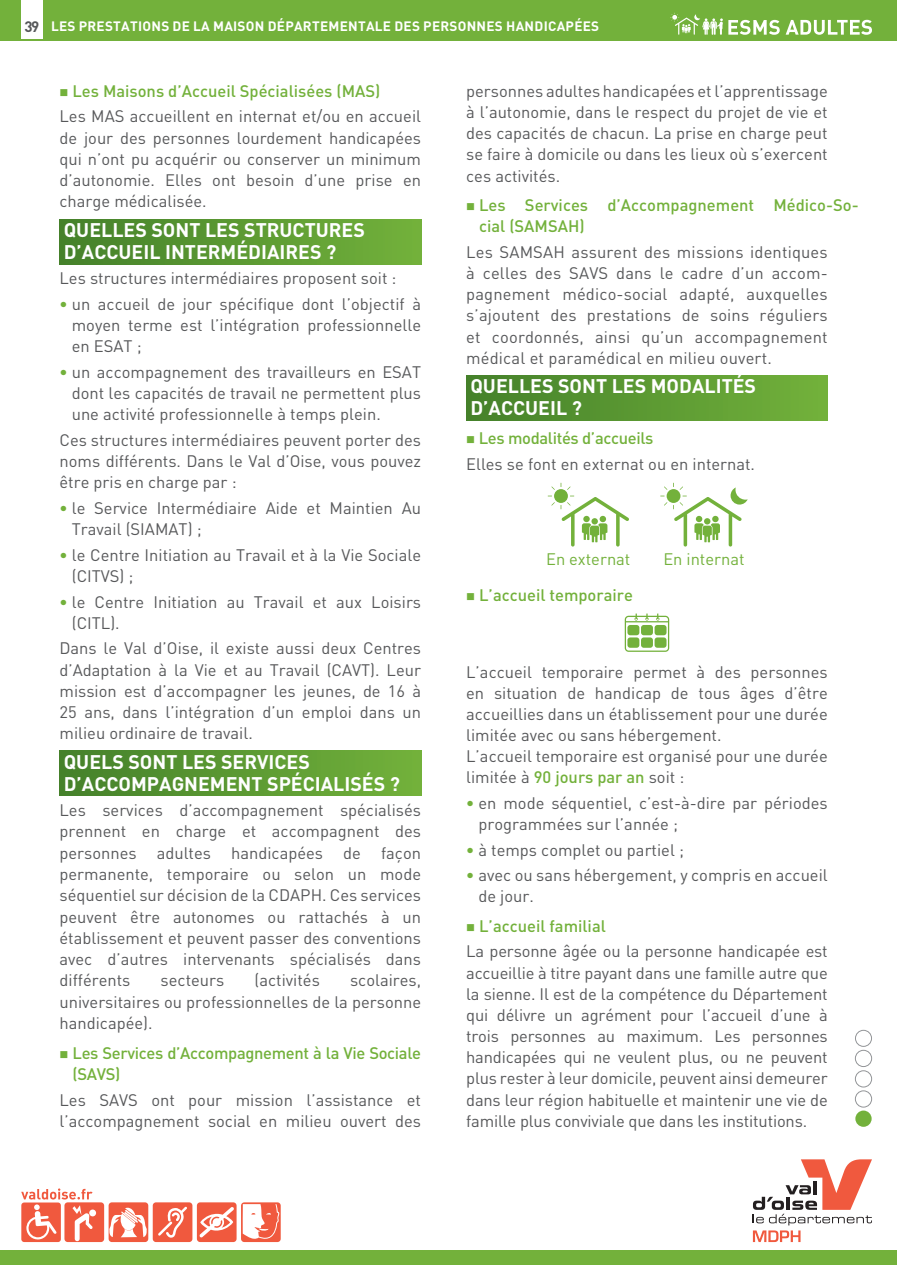
<style>
.page{position:relative;width:897px;height:1265px;background:#fff}
.page>*{position:absolute;margin:0;border:0;box-sizing:border-box;transform-origin:0 0}
.t1{font:700 19.5px/21.3px "DIN";color:#fff}
.t2{font:16.5px/21.3px "DIN";color:#57585a;text-align:justify}
.t3{font:500 16.5px/21.1px "DIN";color:#73b13b}
.t4{font:500 16.5px/21.3px "DIN";letter-spacing:-.02em;color:#73b13b}
.t5{font:16.5px "DIN";color:#73b13b}
.t6{font:700 15px "DIN";color:#57585a}
.t7{font:700 13.5px "DIN";letter-spacing:.02em;color:#fff}
.s1{color:#73b13b}
.s2{font-weight:500;color:#73b13b}
.s3{font-weight:700;color:#73b13b}
</style>
<div class="page">
<div style="left:59px;top:219px;width:362px;height:45px;background:linear-gradient(to right,#44812a,#73b13b)"></div>
<div style="left:466px;top:376px;width:361px;height:44px;background:linear-gradient(to right,#44812a,#73b23b)"></div>
<div style="left:59px;top:750px;width:362px;height:45px;background:linear-gradient(to right,#44812a,#73b13b)"></div>
<div style="left:0;top:1250px;width:897px;height:14px;background:#73b13b"></div>
<svg style="left:21px;top:1188px;width:260px;height:54px"></svg>
<svg style="left:753px;top:1159px;width:119px;height:83px"></svg>
<div style="left:855px;top:1110px;width:16px;height:16px;background:#73b13b;border-radius:50%"></div>
<div style="left:855px;top:1049px;width:17px;height:18px;border:1px solid #939598;border-radius:50%"></div>
<div style="left:855px;top:1070px;width:17px;height:17px;border:1px solid #939598;border-radius:50%"></div>
<div style="left:855px;top:1090px;width:17px;height:17px;border:1px solid #939598;border-radius:50%"></div>
<div style="left:855px;top:1030px;width:17px;height:16px;border:1px solid #939598;border-radius:50%"></div>
<div style="left:0;top:0;width:897px;height:41px;background:#73b13b"></div>
<svg style="left:547px;top:483px;width:82px;height:63px"></svg>
<div style="left:666px;top:489px;width:14px;height:14px;background:#73b13b;border-radius:50%"></div>
<svg style="left:660px;top:486px;width:7px;height:10px"></svg>
<svg style="left:673px;top:483px;width:74px;height:63px"></svg>
<svg style="left:624px;top:613px;width:45px;height:39px"></svg>
<div style="left:654px;top:637px;width:12px;height:11px;background:#73b13b;border-radius:3px"></div>
<div style="left:627px;top:637px;width:12px;height:11px;background:#73b13b;border-radius:3px"></div>
<div style="left:641px;top:637px;width:12px;height:11px;background:#73b13b;border-radius:3px"></div>
<div style="left:627px;top:625px;width:12px;height:10px;background:#73b13b;border-radius:3px"></div>
<div style="left:641px;top:625px;width:12px;height:10px;background:#73b13b;border-radius:3px"></div>
<div style="left:654px;top:625px;width:12px;height:10px;background:#73b13b;border-radius:3px"></div>
<div style="left:21px;top:0;width:21px;height:38px;background:#fff"></div>
<svg style="left:785px;top:20px;width:87px;height:15px"></svg>
<svg style="left:670px;top:13px;width:109px;height:22px"></svg>
<p class="t6" style="left:24px;top:17px;width:16px">39</p>
<p class="t7" style="left:51px;top:17px;width:549px">LES PRESTATIONS DE LA MAISON DÉPARTEMENTALE DES PERSONNES HANDICAPÉES</p>
<p class="t2" style="left:59px;top:78px;width:363px;line-height:25.5px"><span class="s1">■</span> <span class="s2">Les Maisons d’Accueil Spécialisées (MAS)<br></span>Les MAS accueillent en internat et/ou en accueil</p>
<p class="t2" style="left:59px;top:127px;width:363px">de jour des personnes lourdement handicapées qui n’ont pu acquérir ou conserver un minimum d’autonomie. Elles ont besoin d’une prise en charge médicalisée.</p>
<p class="t1" style="left:64px;top:219px;width:303px">QUELLES SONT LES STRUCTURES<br>D’ACCUEIL INTERMÉDIAIRES ?</p>
<p class="t2" style="left:59px;top:267px;width:338px">Les structures intermédiaires proposent soit :</p>
<p class="t2" style="left:72px;top:293px;width:351px;text-indent:-12px"><span class="s3">•</span> un accueil de jour spécifique dont l’objectif à moyen terme est l’intégration professionnelle en ESAT ;</p>
<p class="t2" style="left:72px;top:361px;width:351px;text-indent:-12px"><span class="s3">•</span> un accompagnement des travailleurs en ESAT dont les capacités de travail ne permettent plus une activité professionnelle à temps plein.</p>
<p class="t2" style="left:59px;top:429px;width:363px">Ces structures intermédiaires peuvent porter des noms différents. Dans le Val d’Oise, vous pouvez être pris en charge par :</p>
<p class="t2" style="left:72px;top:497px;width:351px;text-indent:-12px"><span class="s3">•</span> le Service Intermédiaire Aide et Maintien Au<br>Travail (SIAMAT) ;</p>
<p class="t2" style="left:72px;top:544px;width:351px;text-indent:-12px"><span class="s3">•</span> le Centre Initiation au Travail et à la Vie Sociale (CITVS) ;</p>
<p class="t2" style="left:72px;top:590px;width:351px;text-indent:-12px"><span class="s3">•</span> le Centre Initiation au Travail et aux Loisirs (CITL).</p>
<p class="t2" style="left:59px;top:637px;width:363px">Dans le Val d’Oise, il existe aussi deux Centres d’Adaptation à la Vie et au Travail (CAVT). Leur mission est d’accompagner les jeunes, de 16 à 25 ans, dans l’intégration d’un emploi dans un milieu ordinaire de travail.</p>
<p class="t1" style="left:64px;top:750px;width:338px">QUELS SONT LES SERVICES<br>D’ACCOMPAGNEMENT SPÉCIALISÉS ?</p>
<p class="t2" style="left:59px;top:799px;width:363px">Les services d’accompagnement spécialisés prennent en charge et accompagnent des personnes adultes handicapées de façon permanente, temporaire ou selon un mode séquentiel sur décision de la CDAPH. Ces services peuvent être autonomes ou rattachés à un établissement et peuvent passer des conventions avec d’autres intervenants spécialisés dans différents</p>
<p class="t2" style="left:161px;top:969px;width:65px">secteurs</p>
<p class="t2" style="left:254px;top:969px;width:67px">(activités</p>
<p class="t2" style="left:59px;top:969px;width:363px;text-indent:290px">scolaires, universitaires ou professionnelles de la personne handicapée).</p>
<p class="t4" style="left:73px;top:1041px;width:350px;text-indent:-13px">■ Les Services d’Accompagnement à la Vie Sociale (SAVS)</p>
<p class="t2" style="left:59px;top:1088px;width:363px">Les SAVS ont pour mission l’assistance et l’accompagnement social en milieu ouvert des</p>
<p class="t2" style="left:466px;top:80px;width:363px">personnes adultes handicapées et l’apprentissage à l’autonomie, dans le respect du projet de vie et des capacités de chacun. La prise en charge peut se faire à domicile ou dans les lieux où s’exercent ces activités.</p>
<p class="t3" style="left:479px;top:194px;width:381px;text-indent:-13px">■ Les Services d’Accompagnement Médico-So&shy;cial (SAMSAH)</p>
<p class="t2" style="left:466px;top:241px;width:363px">Les SAMSAH assurent des missions identiques à celles des SAVS dans le cadre d’un accom&shy;pagnement médico-social adapté, auxquelles s’ajoutent des prestations de soins réguliers et coordonnés, ainsi qu’un accompagnement médical et paramédical en milieu ouvert.</p>
<p class="t1" style="left:470px;top:375px;width:287px">QUELLES SONT LES MODALITÉS<br>D’ACCUEIL ?</p>
<p class="t2" style="left:466px;top:425px;width:290px;line-height:25.5px"><span class="s1">■</span> <span class="s2">Les modalités d’accueils<br></span>Elles se font en externat ou en internat.</p>
<p class="t5" style="left:546px;top:548px;width:86px">En externat</p>
<p class="t5" style="left:663px;top:548px;width:83px">En internat</p>
<p class="t3" style="left:466px;top:584px;width:168px">■ L’accueil temporaire</p>
<p class="t2" style="left:466px;top:660px;width:363px;text-align:left">L’accueil temporaire permet à des personnes en situation de handicap de tous âges d’être accueillies dans un établissement pour une durée limitée avec ou sans hébergement.<br>L’accueil temporaire est organisé pour une durée limitée à <span class="s2">90 jours par an</span> soit :</p>
<p class="t2" style="left:478px;top:792px;width:351px;text-indent:-12px"><span class="s3">•</span> en mode séquentiel, c’est-à-dire par périodes programmées sur l’année ;</p>
<p class="t2" style="left:466px;top:838px;width:219px"><span class="s3">•</span> à temps complet ou partiel ;</p>
<p class="t2" style="left:478px;top:864px;width:351px;text-indent:-12px"><span class="s3">•</span> avec ou sans hébergement, y compris en accueil de jour.</p>
<p class="t2" style="left:466px;top:913px;width:363px;line-height:25.5px"><span class="s1">■</span> <span class="s2">L’accueil familial<br></span>La personne âgée ou la personne handicapée est</p>
<p class="t2" style="left:466px;top:961px;width:363px">accueillie à titre payant dans une famille autre que la sienne. Il est de la compétence du Département qui délivre un agrément pour l’accueil d’une à trois personnes au maximum. Les personnes handicapées qui ne veulent plus, ou ne peuvent plus rester à leur domicile, peuvent ainsi demeurer dans leur région habituelle et maintenir une vie de famille plus conviviale que dans les institutions.</p>
</div>
